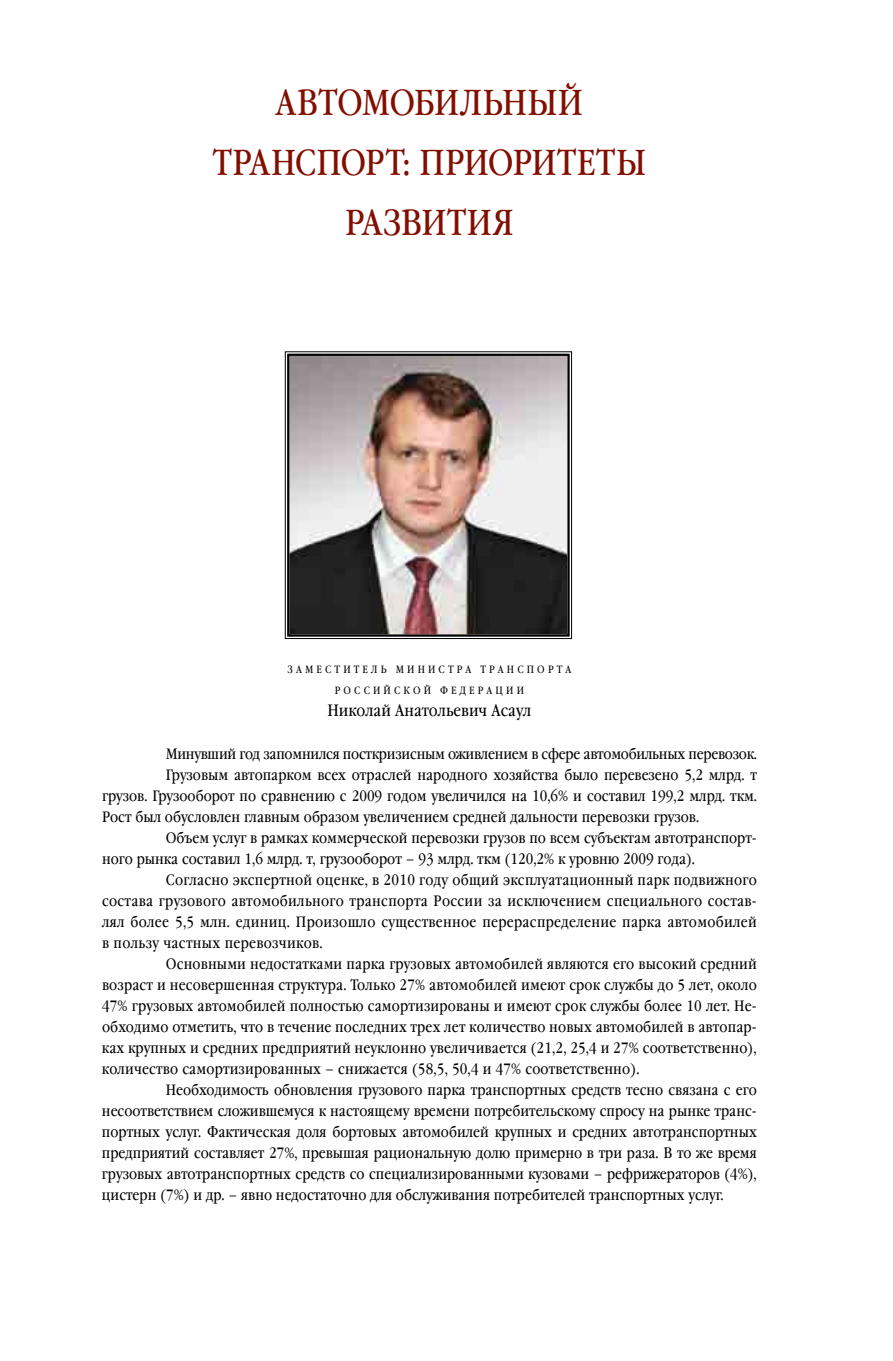
<style>
.page{position:relative;width:893px;height:1361px;background:#fff}
.page>*{position:absolute;margin:0;border:0;box-sizing:border-box;transform-origin:0 0}
.t1{font:36px "Garamond Book Narrow C";color:#820e00}
.t2{font:16.5px "Garamond Book Narrow C";color:#000}
.t3{font:15px "Garamond Book Narrow C";color:#000}
.t4{font:15px "Garamond Book Narrow C";letter-spacing:.02em;color:#000}
.t5{font:10.5px "Garamond Book Narrow C";color:#000}
</style>
<div class="page">
<img style="left:285px;top:351px;width:287px;height:288px">
<div style="left:287px;top:354px;width:283px;height:283px;border:2px solid #000"></div>
<h1 class="t1" style="left:276px;top:83px;width:45px">Автомоби</h1>
<h1 class="t1" style="left:461px;top:83px;width:69px">льный</h1>
<h1 class="t1" style="left:213px;top:143px;width:23px">транспорт</h1>
<h1 class="t1" style="left:403px;top:143px;width:41px">: приоритеты</h1>
<h1 class="t1" style="left:345px;top:203px;width:22px">развития</h1>
<p class="t5" style="left:288px;top:663px;width:19px">З аместите</p>
<p class="t5" style="left:371px;top:663px;width:47px">ль Министра</p>
<p class="t5" style="left:480px;top:663px;width:11px">транспорта</p>
<p class="t5" style="left:335px;top:684px;width:20px">Р оссийской</p>
<p class="t5" style="left:440px;top:684px;width:22px">Ф едерации</p>
<p class="t2" style="left:327px;top:701px;width:206px">Николай Анатольевич Асаул</p>
<p class="t3" style="left:166px;top:746px;width:593px">Минувший год запомнился посткризисным оживлением в сфере автомобильных перевозок.</p>
<p class="t3" style="left:166px;top:767px;width:593px">Грузовым автопарком всех отраслей народного хозяйства было перевезено 5,2 млрд. т</p>
<p class="t3" style="left:102px;top:788px;width:656px">грузов. Грузооборот по сравнению с 2009 годом увеличился на 10,6% и составил 199,2 млрд. ткм.</p>
<p class="t3" style="left:102px;top:809px;width:599px">Рост был обусловлен главным образом увеличением средней дальности перевозки грузов.</p>
<p class="t3" style="left:166px;top:830px;width:593px">Объем услуг в рамках коммерческой перевозки грузов по всем субъектам автотранспорт-</p>
<p class="t3" style="left:102px;top:851px;width:594px">ного рынка составил 1,6 млрд. т, грузооборот – 93 млрд. ткм (120,2% к уровню 2009 года).</p>
<p class="t4" style="left:166px;top:872px;width:593px">Согласно экспертной оценке, в 2010 году общий эксплуатационный парк подвижного</p>
<p class="t4" style="left:102px;top:893px;width:656px">состава грузового автомобильного транспорта России за исключением специального состав-</p>
<p class="t4" style="left:102px;top:914px;width:656px">лял более 5,5 млн. единиц. Произошло существенное перераспределение парка автомобилей</p>
<p class="t4" style="left:102px;top:935px;width:222px">в пользу частных перевозчиков.</p>
<p class="t3" style="left:166px;top:956px;width:593px">Основными недостатками парка грузовых автомобилей являются его высокий средний</p>
<p class="t3" style="left:102px;top:977px;width:656px">возраст и несовершенная структура. Только 27% автомобилей имеют срок службы до 5 лет, около</p>
<p class="t3" style="left:102px;top:998px;width:656px">47% грузовых автомобилей полностью самортизированы и имеют срок службы более 10 лет. Не-</p>
<p class="t3" style="left:102px;top:1019px;width:656px">обходимо отметить, что в течение последних трех лет количество новых автомобилей в автопар-</p>
<p class="t3" style="left:102px;top:1040px;width:656px">ках крупных и средних предприятий неуклонно увеличивается (21,2, 25,4 и 27% соответственно),</p>
<p class="t3" style="left:102px;top:1061px;width:539px">количество самортизированных – снижается (58,5, 50,4 и 47% соответственно).</p>
<p class="t3" style="left:166px;top:1082px;width:593px">Необходимость обновления грузового парка транспортных средств тесно связана с его</p>
<p class="t3" style="left:102px;top:1103px;width:656px">несоответствием сложившемуся к настоящему времени потребительскому спросу на рынке транс-</p>
<p class="t3" style="left:102px;top:1124px;width:656px">портных услуг. Фактическая доля бортовых автомобилей крупных и средних автотранспортных</p>
<p class="t3" style="left:102px;top:1145px;width:656px">предприятий составляет 27%, превышая рациональную долю примерно в три раза. В то же время</p>
<p class="t3" style="left:102px;top:1166px;width:656px">грузовых автотранспортных средств со специализированными кузовами – рефрижераторов (4%),</p>
<p class="t3" style="left:102px;top:1187px;width:623px">цистерн (7%) и др. – явно недостаточно для обслуживания потребителей транспортных услуг.</p>
</div>
